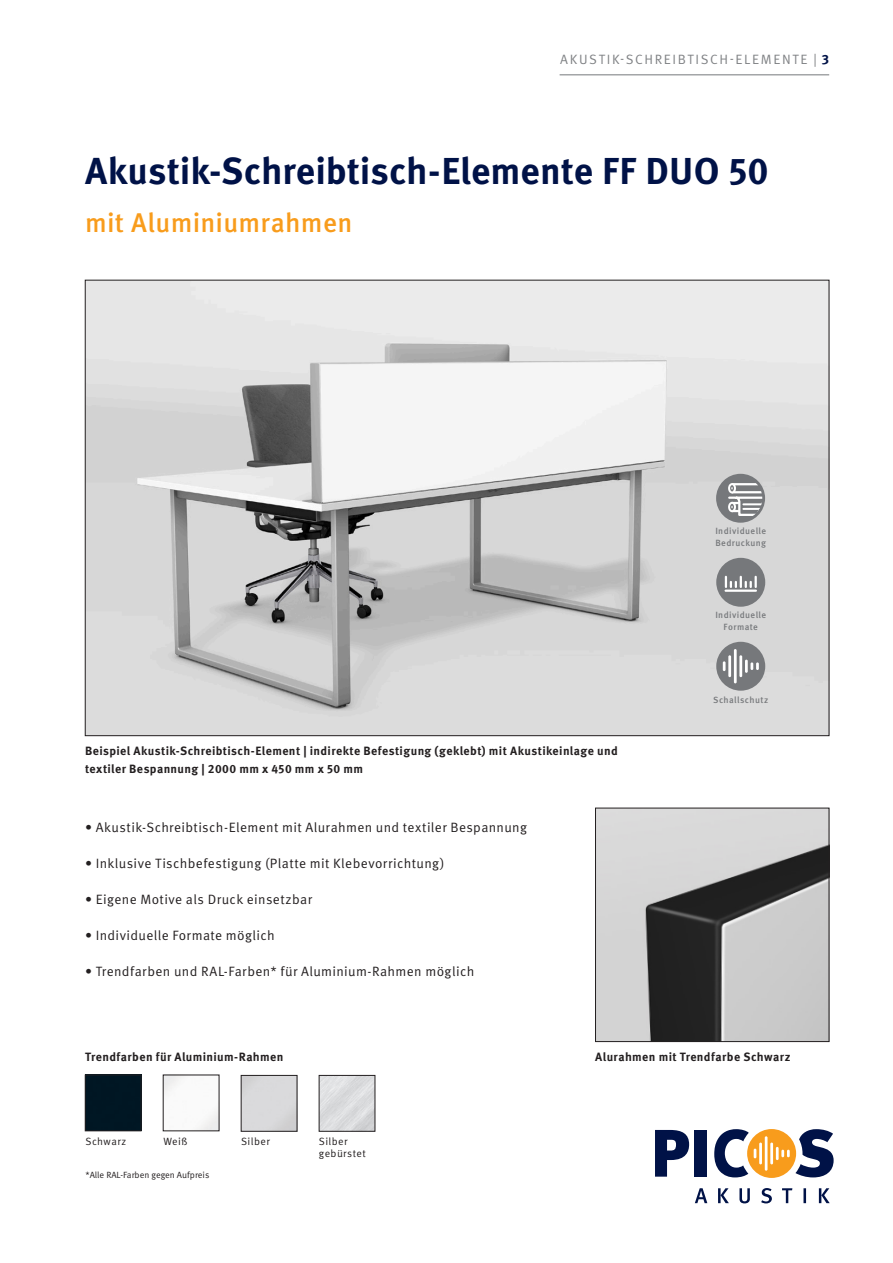
<style>
.page{position:relative;width:893px;height:1263px;background:#fff}
.page>*{position:absolute;margin:0;border:0;box-sizing:border-box;transform-origin:0 0}
.t1{font:700 37.5px "Meta Pro";color:#001247}
.t2{font:500 27px "Meta Pro";letter-spacing:.01em;color:#f89c1c}
.t3{font:13.5px "Meta Pro";letter-spacing:.025em;color:#231f20}
.t4{font:13.5px "Meta Pro";letter-spacing:.12em;color:#808285}
.t5{font:700 12px/18px "Meta Pro";letter-spacing:.03em;color:#231f20}
.t6{font:10.5px/12px "Meta Pro";letter-spacing:.04em;color:#231f20}
.t7{font:500 9px/12px "Meta Pro";letter-spacing:.04em;color:#76787b;text-align:center}
.t8{font:9px "Meta Pro";color:#231f20}
.s1{font-weight:700;color:#001247}
</style>
<div class="page">
<img style="left:87px;top:282px;width:740px;height:452px">
<img style="left:597px;top:810px;width:230px;height:230px">
<div style="left:595px;top:808px;width:234px;height:234px;border:1px solid #231f20"></div>
<hr style="left:560px;top:75px;width:269px;height:1px;background:#76787b">
<img style="left:321px;top:1077px;width:52px;height:52px">
<div style="left:87px;top:1077px;width:52px;height:52px;background:#001623"></div>
<div style="left:85px;top:1075px;width:56px;height:56px;border:1px solid #231f20"></div>
<div style="left:716px;top:642px;width:49px;height:49px;background:#76787b;border-radius:50%"></div>
<svg style="left:723px;top:661px;width:2px;height:10px"></svg>
<hr style="left:739px;top:655px;width:3px;height:22px;background:#fff">
<svg style="left:745px;top:660px;width:14px;height:13px"></svg>
<hr style="left:728px;top:655px;width:3px;height:22px;background:#fff">
<hr style="left:734px;top:649px;width:3px;height:34px;background:#fff">
<div style="left:716px;top:558px;width:49px;height:49px;background:#76787b;border-radius:50%"></div>
<hr style="left:726px;top:589px;width:30px;height:3px;background:#fff">
<svg style="left:725px;top:577px;width:32px;height:10px"></svg>
<div style="left:716px;top:474px;width:49px;height:49px;background:#76787b;border-radius:50%"></div>
<svg style="left:728px;top:482px;width:34px;height:35px"></svg>
<svg style="left:747px;top:1129px;width:49px;height:49px"></svg>
<svg style="left:695px;top:1188px;width:135px;height:15px"></svg>
<svg style="left:655px;top:1130px;width:34px;height:47px"></svg>
<div style="left:695px;top:1130px;width:12px;height:47px;background:#001247"></div>
<svg style="left:714px;top:1129px;width:42px;height:48px"></svg>
<hr style="left:770px;top:1142px;width:3px;height:22px;background:#fff">
<svg style="left:776px;top:1129px;width:58px;height:48px"></svg>
<hr style="left:759px;top:1142px;width:3px;height:22px;background:#fff">
<hr style="left:765px;top:1136px;width:2px;height:35px;background:#fff">
<p class="t4" style="left:560px;top:51px;width:271px">AKUSTIK-SCHREIBTISCH-ELEMENTE | <span class="s1">3</span></p>
<h1 class="t1" style="left:85px;top:147px;width:685px">Akustik-Schreibtisch-Elemente FF DUO 50</h1>
<h2 class="t2" style="left:85px;top:205px;width:269px">mit Aluminiumrahmen</h2>
<p class="t7" style="left:715px;top:525px;width:52px;text-align:left">Individuelle<br>Bedruckung</p>
<p class="t7" style="left:715px;top:610px;width:52px">Individuelle<br>Formate</p>
<p class="t5" style="left:85px;top:742px;width:534px">Beispiel Akustik-Schreibtisch-Element | indirekte Befestigung (geklebt) mit Akustikeinlage und textiler Bespannung | 2000 mm x 450 mm x 50 mm</p>
<p class="t3" style="left:85px;top:819px;width:443px">• Akustik-Schreibtisch-Element mit Alurahmen und textiler Bespannung</p>
<p class="t3" style="left:85px;top:855px;width:361px">• Inklusive Tischbefestigung (Platte mit Klebevorrichtung)</p>
<p class="t3" style="left:85px;top:891px;width:228px">• Eigene Motive als Druck einsetzbar</p>
<p class="t3" style="left:85px;top:927px;width:191px">• Individuelle Formate möglich</p>
<p class="t3" style="left:85px;top:963px;width:391px">• Trendfarben und RAL-Farben* für Aluminium-Rahmen möglich</p>
<p class="t7" style="left:713px;top:694px;width:57px">Schallschutz</p>
<p class="t5" style="left:85px;top:1048px;width:200px">Trendfarben für Aluminium-Rahmen</p>
<p class="t5" style="left:595px;top:1048px;width:197px">Alurahmen mit Trendfarbe Schwarz</p>
<p class="t6" style="left:85px;top:1135px;width:42px">Schwarz</p>
<p class="t6" style="left:163px;top:1135px;width:26px">Weiß</p>
<p class="t6" style="left:241px;top:1136px;width:30px">Silber</p>
<p class="t6" style="left:319px;top:1136px;width:48px">Silber gebürstet</p>
<p class="t8" style="left:85px;top:1169px;width:125px">*Alle RAL-Farben gegen Aufpreis</p>
</div>
